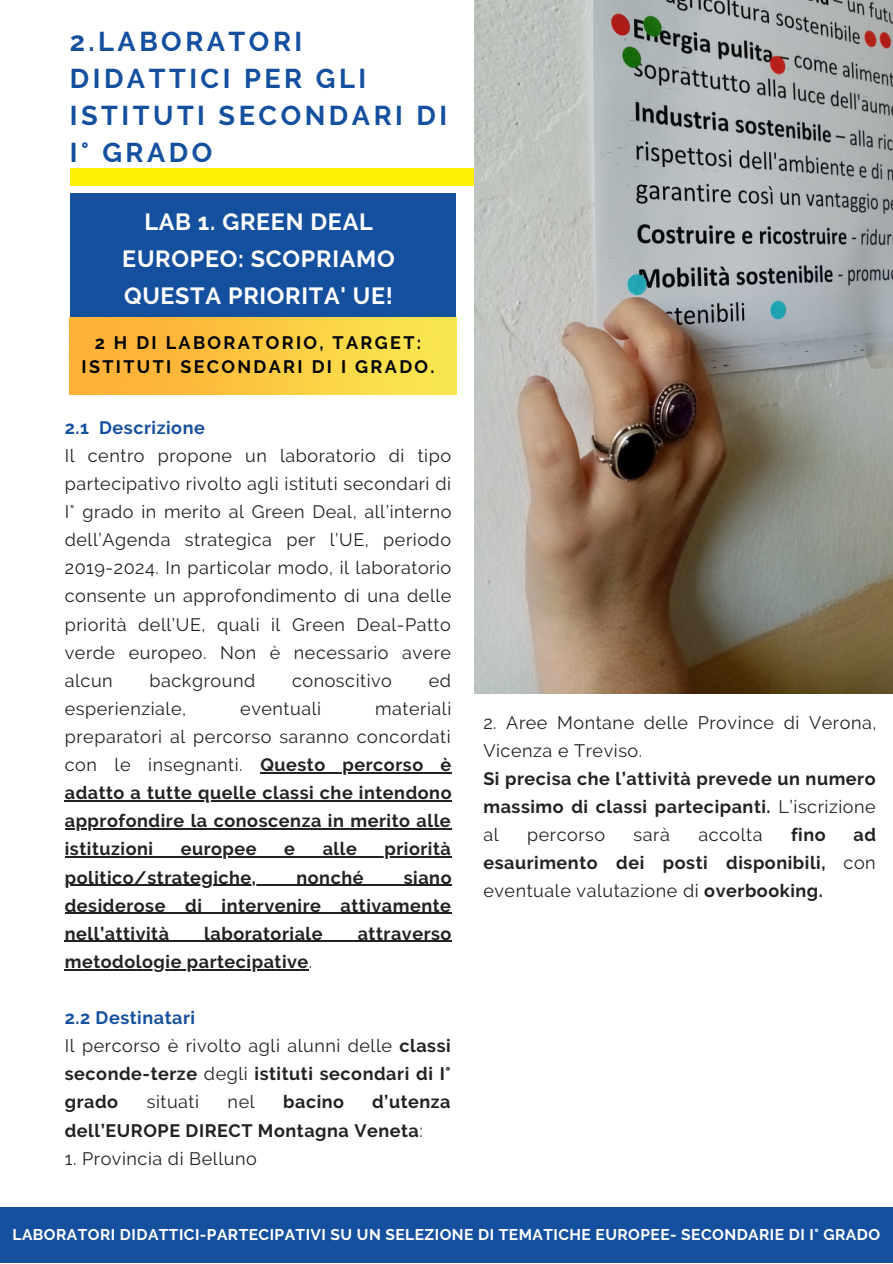
<style>
.page{position:relative;width:893px;height:1264px;background:#fff}
.page>*{position:absolute;margin:0;border:0;box-sizing:border-box;transform-origin:0 0}
.t1{font:700 27.15px/37px "Raleway";letter-spacing:.13em;color:#15509f}
.t2{font:700 23.4px/37px "Raleway";letter-spacing:.03em;color:#fff;text-align:center}
.t3{font:700 18px/28px "Raleway";letter-spacing:.03em;color:#222;text-align:justify}
.t4{font:18px/28px "Raleway";letter-spacing:.03em;color:#222}
.t5{font:700 18px/24.8px "Raleway";letter-spacing:.13em;color:#000;text-align:center}
.t6{font:700 18px "Raleway";letter-spacing:.03em;color:#15509f}
.t7{font:700 15.45px "Raleway";letter-spacing:.03em;color:#fff}
.s1{font-weight:400}
</style>
<div class="page">
<div style="left:70px;top:169px;width:822px;height:16px;background:#fef001"></div>
<div style="left:0;top:1207px;width:892px;height:55px;background:#15509f"></div>
<div style="left:70px;top:193px;width:386px;height:131px;background:#15509f"></div>
<img style="left:70px;top:317px;width:386px;height:78px">
<hr style="left:260px;top:772px;width:192px;height:1px;background:#222">
<hr style="left:65px;top:800px;width:387px;height:1px;background:#222">
<hr style="left:65px;top:828px;width:386px;height:1px;background:#222">
<hr style="left:65px;top:856px;width:386px;height:1px;background:#222">
<hr style="left:65px;top:884px;width:387px;height:1px;background:#222">
<hr style="left:65px;top:912px;width:386px;height:1px;background:#222">
<hr style="left:65px;top:940px;width:387px;height:2px;background:#222">
<hr style="left:65px;top:969px;width:244px;height:1px;background:#222">
<img style="left:474px;top:0;width:418px;height:693px">
<p class="t1" style="left:70px;top:23px;width:379px">2.LABORATORI<br>DIDATTICI PER GLI<br>ISTITUTI SECONDARI DI<br>I° GRADO</p>
<p class="t2" style="left:122px;top:203px;width:274px">LAB 1. GREEN DEAL<br>EUROPEO: SCOPRIAMO<br>QUESTA PRIORITA' UE!</p>
<p class="t5" style="left:82px;top:330px;width:354px">2 H DI LABORATORIO, TARGET:<br>ISTITUTI SECONDARI DI I GRADO.</p>
<p class="t6" style="left:65px;top:417px;width:142px">2.1 Descrizione</p>
<p class="t4" style="left:65px;top:441px;width:388px;text-align:justify">Il centro propone un laboratorio di tipo partecipativo rivolto agli istituti secondari di I° grado in merito al Green Deal, all’interno dell’Agenda strategica per l’UE, periodo 2019-2024. In particolar modo, il laboratorio consente un approfondimento di una delle priorità dell’UE, quali il Green Deal-Patto verde europeo. Non è necessario avere alcun</p>
<p class="t4" style="left:149px;top:666px;width:107px">background</p>
<p class="t4" style="left:292px;top:666px;width:101px">conoscitivo</p>
<p class="t4" style="left:429px;top:666px;width:24px">ed</p>
<p class="t4" style="left:65px;top:694px;width:123px">esperienziale,</p>
<p class="t4" style="left:240px;top:694px;width:82px">eventuali</p>
<p class="t3" style="left:65px;top:694px;width:388px;text-indent:310px"><span class="s1">materiali preparatori al percorso saranno concordati con le insegnanti.</span> Questo percorso è adatto a tutte quelle classi che intendono approfondire la conoscenza in merito alle istituzioni</p>
<p class="t3" style="left:181px;top:835px;width:77px">europee</p>
<p class="t3" style="left:284px;top:835px;width:12px">e</p>
<p class="t3" style="left:323px;top:835px;width:36px">alle</p>
<p class="t3" style="left:384px;top:835px;width:68px">priorità</p>
<p class="t3" style="left:65px;top:863px;width:193px">politico/strategiche,</p>
<p class="t3" style="left:296px;top:863px;width:69px">nonché</p>
<p class="t3" style="left:65px;top:863px;width:388px;text-indent:339px">siano desiderose di intervenire attivamente nell’attività</p>
<p class="t3" style="left:204px;top:919px;width:120px">laboratoriale</p>
<p class="t3" style="left:358px;top:919px;width:95px">attraverso</p>
<p class="t3" style="left:65px;top:947px;width:249px">metodologie partecipative<span class="s1">.</span></p>
<p class="t6" style="left:65px;top:1007px;width:132px">2.2 Destinatari</p>
<p class="t3" style="left:65px;top:1031px;width:387px"><span class="s1">Il percorso è rivolto agli alunni delle</span> classi seconde-terze <span class="s1">degli</span> istituti secondari di I° grado</p>
<p class="t3" style="left:65px;top:1088px;width:387px;text-indent:307px">d’utenza dell’EUROPE DIRECT Montagna Veneta<span class="s1">:</span></p>
<p class="t4" style="left:65px;top:1144px;width:193px">1. Provincia di Belluno</p>
<p class="t4" style="left:147px;top:1088px;width:54px">situati</p>
<p class="t4" style="left:228px;top:1088px;width:29px">nel</p>
<p class="t3" style="left:283px;top:1088px;width:62px">bacino</p>
<p class="t4" style="left:483px;top:708px;width:394px">2. Aree Montane delle Province di Verona,<br>Vicenza e Treviso.</p>
<p class="t3" style="left:483px;top:764px;width:394px">Si precisa che l’attività prevede un numero massimo di classi partecipanti. <span class="s1">L’iscrizione al</span></p>
<p class="t4" style="left:527px;top:820px;width:80px">percorso</p>
<p class="t4" style="left:633px;top:820px;width:38px">sarà</p>
<p class="t4" style="left:698px;top:820px;width:66px">accolta</p>
<p class="t3" style="left:791px;top:820px;width:36px">fino</p>
<p class="t3" style="left:483px;top:820px;width:394px;text-indent:370px">ad esaurimento dei posti disponibili, <span class="s1">con eventuale valutazione di</span> overbooking.</p>
<p class="t7" style="left:13px;top:1225px;width:869px">LABORATORI DIDATTICI-PARTECIPATIVI SU UN SELEZIONE DI TEMATICHE EUROPEE- SECONDARIE DI I° GRADO</p>
</div>
